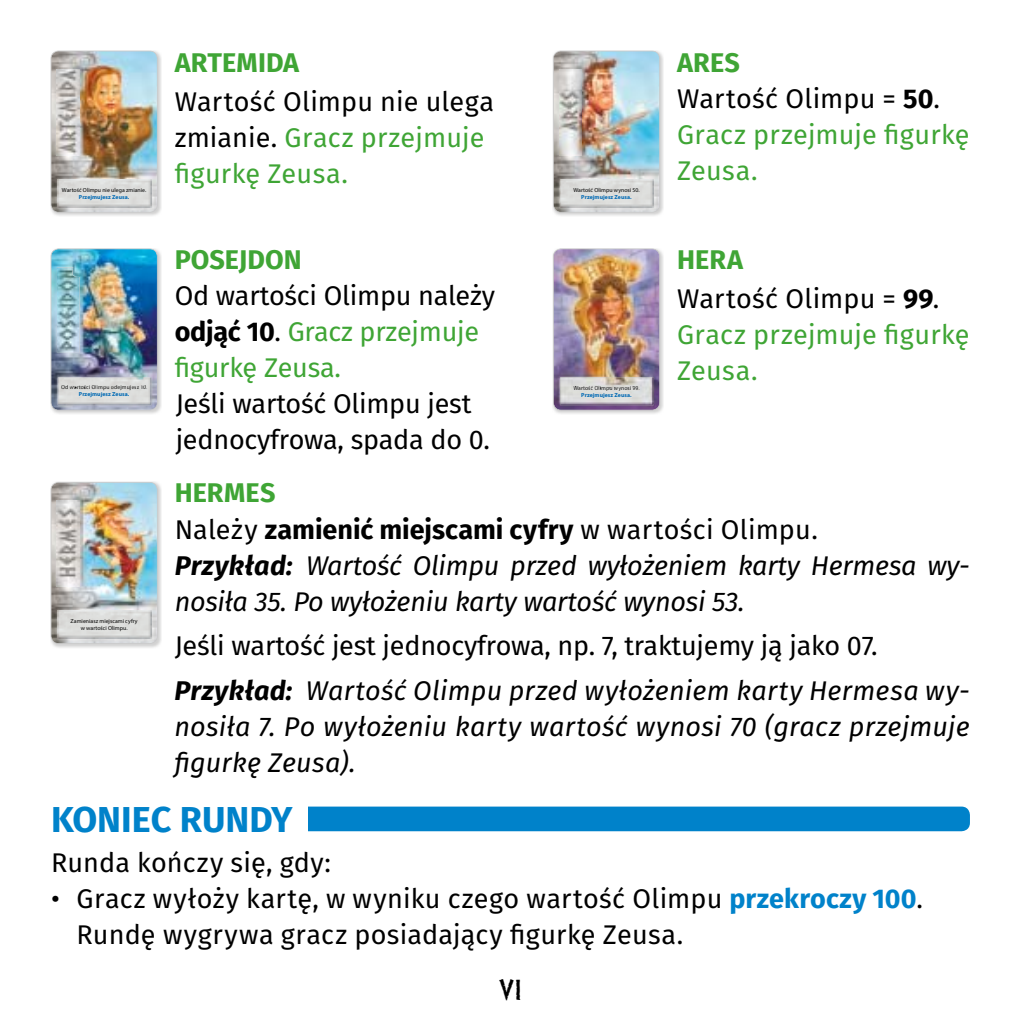
<style>
.page{position:relative;width:1021px;height:1021px;background:#fff}
.page>*{position:absolute;margin:0;border:0;box-sizing:border-box;transform-origin:0 0}
.t1{font:700 36px "Fira Sans";color:#0082ca}
.t2{font:27px/36px "Fira Sans";color:#000}
.t3{font:27px/36px "Fira Sans";color:#3fa535}
.t4{font:italic 27px/36px "Fira Sans";letter-spacing:-.01em;color:#000}
.t5{font:italic 27px/36px "Fira Sans";letter-spacing:.01em;color:#000}
.t6{font:700 27px "Fira Sans";color:#3fa535}
.t7{font:24px "Dalek";color:#000}
.t8{font:5.7px/6.9px "Myriad Pro";color:#000;text-align:center}
.t9{font:700 5.7px "Myriad Pro";letter-spacing:.01em;color:#0069b4}
.s1{font-weight:700}
.s2{color:#000}
.s3{font-weight:700;color:#000}
.s4{color:#3fa535}
.s5{font-weight:700;font-style:normal;color:#3fa535}
.s6{font-style:normal}
.s7{font-weight:700;font-style:normal}
.s8{font-weight:700;font-style:italic}
.s9{font-style:italic}
.s10{font-weight:700;color:#0082ca}
</style>
<div class="page">
<div style="left:308px;top:806px;width:661px;height:25px;background:#0082ca"></div>
<img style="left:552px;top:50px;width:111px;height:166px">
<img style="left:553px;top:51px;width:107px;height:162px">
<img style="left:50px;top:50px;width:111px;height:166px">
<img style="left:51px;top:51px;width:107px;height:162px">
<img style="left:50px;top:481px;width:111px;height:167px">
<img style="left:51px;top:482px;width:107px;height:162px">
<img style="left:552px;top:251px;width:111px;height:163px">
<img style="left:553px;top:248px;width:107px;height:162px">
<img style="left:50px;top:251px;width:111px;height:163px">
<img style="left:51px;top:248px;width:107px;height:162px">
<p class="t8" style="left:62px;top:187px;width:86px">Wartość Olimpu nie ulega zmianie.</p>
<p class="t9" style="left:79px;top:193px;width:52px">Przejmujesz Zeusa.</p>
<p class="t6" style="left:175px;top:50px;width:126px">ARTEMIDA</p>
<p class="t3" style="left:677px;top:46px;width:294px"><span class="s1">ARES<br></span><span class="s2">Wartość Olimpu =</span> <span class="s3">50</span><span class="s2">.<br></span>Gracz przejmuje figurkę<br>Zeusa.</p>
<p class="t2" style="left:175px;top:85px;width:321px">Wartość Olimpu nie ulega zmianie. <span class="s4">Gracz przejmuje figurkę Zeusa.</span></p>
<p class="t8" style="left:573px;top:187px;width:68px">Wartość Olimpu wynosi 50.</p>
<p class="t9" style="left:581px;top:193px;width:52px">Przejmujesz Zeusa.</p>
<p class="t6" style="left:175px;top:247px;width:128px">POSEJDON</p>
<p class="t6" style="left:677px;top:247px;width:67px">HERA</p>
<p class="t3" style="left:175px;top:279px;width:322px"><span class="s2">Od wartości Olimpu należy </span><span class="s3">odjąć 10</span><span class="s2">.</span> Gracz przejmuje figurkę Zeusa.</p>
<p class="t2" style="left:176px;top:387px;width:316px">Jeśli wartość Olimpu jest jednocyfrowa, spada do 0.</p>
<p class="t4" style="left:175px;top:476px;width:796px"><span class="s5">HERMES<br></span><span class="s6">Należy</span> <span class="s7">zamienić miejscami cyfry</span> <span class="s6">w wartości Olimpu.<br></span><span class="s1">Przykład:</span> Wartość Olimpu przed wyłożeniem karty Hermesa wy&shy;nosiła 35. Po wyłożeniu karty wartość wynosi 53.</p>
<p class="t2" style="left:174px;top:625px;width:797px;line-height:44.4px">Jeśli wartość jest jednocyfrowa, np. 7, traktujemy ją jako 07.<br><span class="s8">Przykład:</span> <span class="s9">Wartość Olimpu przed wyłożeniem karty Hermesa wy-</span></p>
<p class="t5" style="left:174px;top:709px;width:797px">nosiła 7. Po wyłożeniu karty wartość wynosi 70 (gracz przejmuje figurkę Zeusa).</p>
<h1 class="t1" style="left:51px;top:801px;width:243px">KONIEC RUNDY</h1>
<p class="t2" style="left:51px;top:846px;width:281px">Runda kończy się, gdy:</p>
<p class="t2" style="left:77px;top:882px;width:848px;text-indent:-26px">• Gracz wyłoży kartę, w wyniku czego wartość Olimpu <span class="s10">przekroczy 100</span>.<br>Rundę wygrywa gracz posiadający figurkę Zeusa.</p>
<p class="t7" style="left:499px;top:970px;width:25px">VI</p>
<p class="t3" style="left:677px;top:282px;width:294px"><span class="s2">Wartość Olimpu =</span> <span class="s3">99</span><span class="s2">.<br></span>Gracz przejmuje figurkę<br>Zeusa.</p>
<p class="t8" style="left:61px;top:384px;width:88px">Od wartości Olimpu odejmujesz 10.</p>
<p class="t9" style="left:79px;top:391px;width:52px">Przejmujesz Zeusa.</p>
<p class="t8" style="left:573px;top:385px;width:68px">Wartość Olimpu wynosi 99.</p>
<p class="t9" style="left:581px;top:391px;width:52px">Przejmujesz Zeusa.</p>
<p class="t8" style="left:71px;top:618px;width:68px">Zamieniasz miejscami cyfry w wartości Olimpu.</p>
</div>
